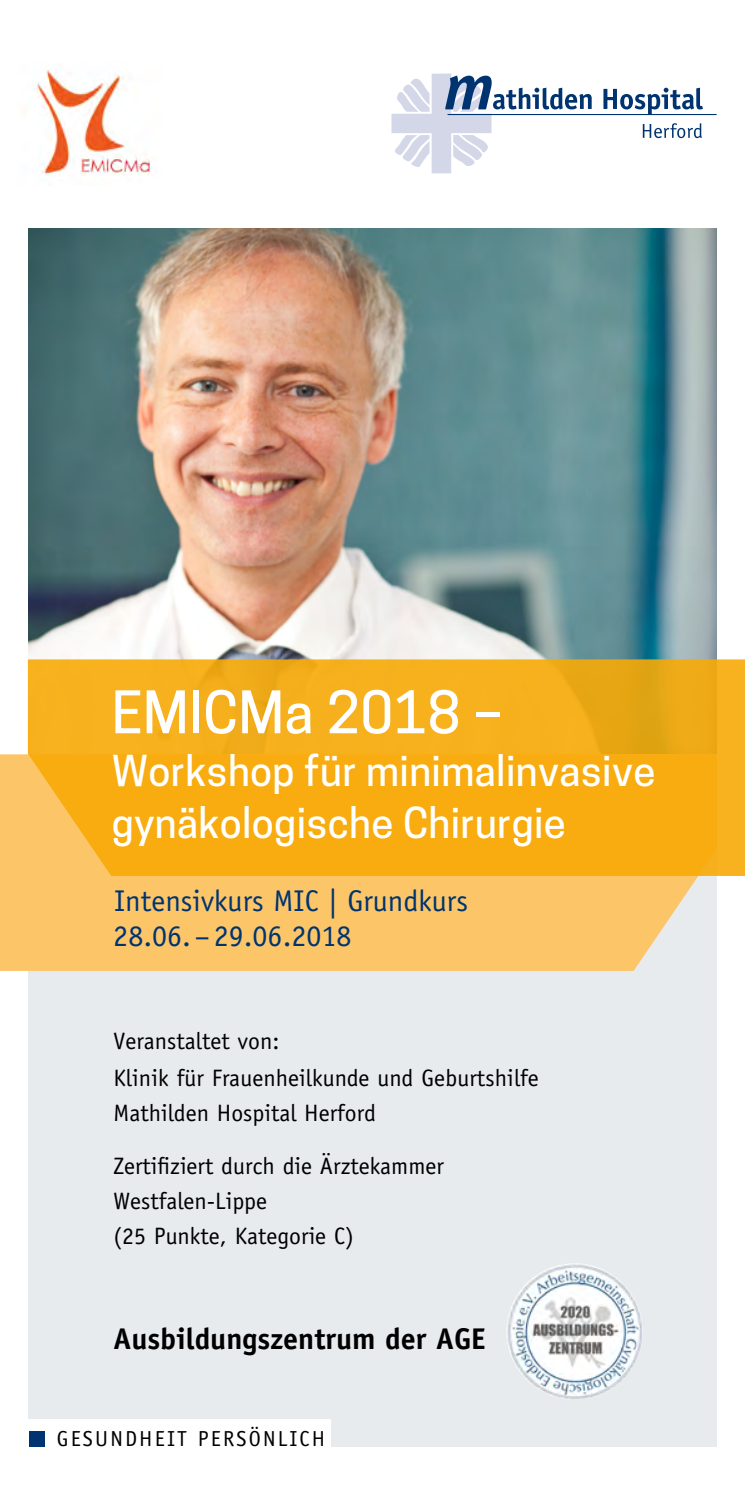
<style>
.page{position:relative;width:745px;height:1489px;background:#fff}
.page>*{position:absolute;margin:0;border:0;box-sizing:border-box;transform-origin:0 0}
.t1{font:500 55px "Cooper Hewitt";letter-spacing:.01em;color:#fff}
.t2{font:500 40px/52.5px "Cooper Hewitt";letter-spacing:.01em;color:#fff}
.t3{font:30px/35px "Officina Sans";color:#003470}
.t4{font:700 30px "Officina Sans";color:#000}
.t5{font:23.75px/35px "Officina Sans";color:#000}
.t6{font:21.75px "Officina Sans";letter-spacing:.1em;color:#000}
</style>
<div class="page">
<img style="left:28px;top:229px;width:688px;height:430px">
<div style="left:29px;top:818px;width:687px;height:628px;background:#e7ebee"></div>
<svg style="left:0;top:754px;width:716px;height:216px;background:#fac770"></svg>
<div style="left:26px;top:1418px;width:305px;height:34px;background:#fff"></div>
<div style="left:29px;top:1430px;width:16px;height:16px;background:#003470"></div>
<svg style="left:391px;top:73px;width:200px;height:100px"></svg>
<svg style="left:603px;top:88px;width:99px;height:26px"></svg>
<hr style="left:447px;top:114px;width:269px;height:1px;background:#003470">
<svg style="left:642px;top:123px;width:59px;height:15px"></svg>
<svg style="left:28px;top:659px;width:716px;height:216px;background:#f6ae18"></svg>
<img style="left:506px;top:1263px;width:136px;height:136px;border-radius:68px">
<img style="left:37px;top:69px;width:115px;height:107px">
<h1 class="t1" style="left:112px;top:680px;width:391px">EMICMa 2018 –</h1>
<h2 class="t2" style="left:112px;top:744px;width:545px">Workshop für minimalinvasive gynäkologische Chirurgie</h2>
<p class="t3" style="left:113px;top:883px;width:356px">Intensivkurs MIC | Grundkurs<br>28.06.–29.06.2018</p>
<p class="t5" style="left:113px;top:1022px;width:426px;line-height:37.5px">Veranstaltet von:<br>Klinik für Frauenheilkunde und Geburtshilfe</p>
<p class="t5" style="left:113px;top:1095px;width:264px">Mathilden Hospital Herford</p>
<p class="t5" style="left:113px;top:1148px;width:332px">Zertifiziert durch die Ärztekammer<br>Westfalen-Lippe<br>(25 Punkte, Kategorie C)</p>
<p class="t4" style="left:113px;top:1319px;width:373px">Ausbildungszentrum der AGE</p>
<p class="t6" style="left:57px;top:1425px;width:269px">GESUNDHEIT PERSÖNLICH</p>
</div>
